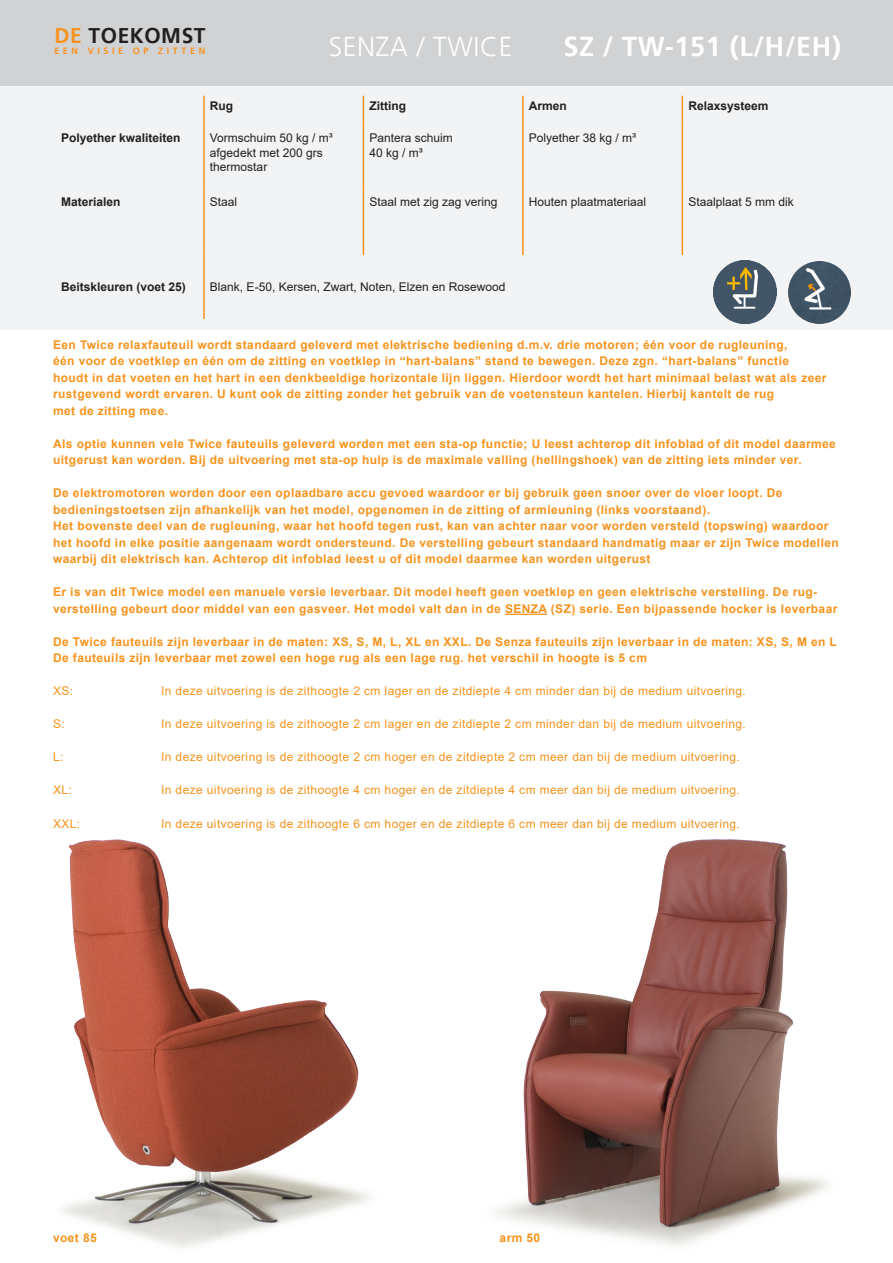
<style>
.page{position:relative;width:893px;height:1263px;background:#fff}
.page>*{position:absolute;margin:0;border:0;box-sizing:border-box;transform-origin:0 0}
.t1{font:700 27.3px "Frutiger";letter-spacing:.025em;color:#fff}
.t2{font:300 27.3px "Frutiger";letter-spacing:.025em;color:#fff}
.t3{font:700 21.3px "Frutiger";letter-spacing:.025em;color:#231f20}
.t4{font:700 12px/16.5px "Arial";letter-spacing:.03em;color:#f7931d}
.t5{font:12px "Arial";letter-spacing:.03em;color:#f7931d}
.t6{font:12px/14.4px "Arial";color:#231f20}
.t7{font:700 12px "Arial";color:#231f20}
.t8{font:700 9.15px "Frutiger";letter-spacing:.4em;color:#f7931d}
.s1{color:#f7931d}
</style>
<div class="page">
<div style="left:0;top:85px;width:893px;height:245px;background:#f2f3f4"></div>
<div style="left:0;top:0;width:893px;height:85px;background:#d1d2d4"></div>
<img style="left:788px;top:261px;width:62px;height:62px">
<img style="left:497px;top:840px;width:331px;height:406px">
<img style="left:62px;top:840px;width:308px;height:408px">
<hr style="left:203px;top:96px;width:2px;height:32px;background:#f7931d">
<hr style="left:363px;top:96px;width:1px;height:32px;background:#f7931d">
<hr style="left:522px;top:96px;width:2px;height:32px;background:#f7931d">
<hr style="left:682px;top:96px;width:1px;height:32px;background:#f7931d">
<hr style="left:203px;top:128px;width:2px;height:63px;background:#f7931d">
<hr style="left:363px;top:128px;width:1px;height:63px;background:#f7931d">
<hr style="left:522px;top:128px;width:2px;height:63px;background:#f7931d">
<hr style="left:682px;top:128px;width:1px;height:63px;background:#f7931d">
<hr style="left:203px;top:191px;width:2px;height:64px;background:#f7931d">
<hr style="left:363px;top:191px;width:1px;height:64px;background:#f7931d">
<hr style="left:522px;top:191px;width:2px;height:64px;background:#f7931d">
<hr style="left:682px;top:191px;width:1px;height:64px;background:#f7931d">
<hr style="left:203px;top:255px;width:2px;height:64px;background:#f7931d">
<hr style="left:505px;top:614px;width:42px;height:1px;background:#f7931d">
<img style="left:714px;top:261px;width:62px;height:62px">
<p class="t3" style="left:54px;top:23px;width:153px"><span class="s1">DE</span> TOEKOMST</p>
<p class="t8" style="left:54px;top:46px;width:152px">EEN VISIE OP ZITTEN</p>
<p class="t2" style="left:329px;top:31px;width:185px">SENZA / TWICE</p>
<p class="t1" style="left:563px;top:30px;width:279px">SZ / TW-151 (L/H/EH)</p>
<p class="t7" style="left:210px;top:98px;width:25px">Rug</p>
<p class="t7" style="left:369px;top:98px;width:38px">Zitting</p>
<p class="t7" style="left:529px;top:98px;width:40px">Armen</p>
<p class="t7" style="left:688px;top:98px;width:82px">Relaxsysteem</p>
<p class="t7" style="left:61px;top:130px;width:121px">Polyether kwaliteiten</p>
<p class="t6" style="left:210px;top:131px;width:124px">Vormschuim 50 kg / m³</p>
<p class="t6" style="left:210px;top:145px;width:114px">afgedekt met 200 grs thermostar</p>
<p class="t6" style="left:369px;top:131px;width:85px">Pantera schuim</p>
<p class="t6" style="left:369px;top:145px;width:55px">40 kg / m³</p>
<p class="t6" style="left:529px;top:131px;width:109px">Polyether 38 kg / m³</p>
<p class="t7" style="left:61px;top:193px;width:61px">Materialen</p>
<p class="t6" style="left:210px;top:195px;width:29px">Staal</p>
<p class="t6" style="left:369px;top:195px;width:130px">Staal met zig zag vering</p>
<p class="t6" style="left:529px;top:195px;width:119px">Houten plaatmateriaal</p>
<p class="t6" style="left:688px;top:195px;width:107px">Staalplaat 5 mm dik</p>
<p class="t7" style="left:61px;top:279px;width:126px">Beitskleuren (voet 25)</p>
<p class="t6" style="left:210px;top:280px;width:297px">Blank, E-50, Kersen, Zwart, Noten, Elzen en Rosewood</p>
<p class="t4" style="left:53px;top:337px;width:736px">Een Twice relaxfauteuil wordt standaard geleverd met elektrische bediening d.m.v. drie motoren; één voor de rugleuning,</p>
<p class="t4" style="left:53px;top:353px;width:737px">één voor de voetklep en één om de zitting en voetklep in “hart-balans” stand te bewegen. Deze zgn. “hart-balans” functie</p>
<p class="t4" style="left:53px;top:370px;width:775px">houdt in dat voeten en het hart in een denkbeeldige horizontale lijn liggen. Hierdoor wordt het hart minimaal belast wat als zeer</p>
<p class="t4" style="left:53px;top:386px;width:723px">rustgevend wordt ervaren. U kunt ook de zitting zonder het gebruik van de voetensteun kantelen. Hierbij kantelt de rug</p>
<p class="t4" style="left:53px;top:403px;width:116px">met de zitting mee.</p>
<p class="t4" style="left:53px;top:436px;width:784px">Als optie kunnen vele Twice fauteuils geleverd worden met een sta-op functie; U leest achterop dit infoblad of dit model daarmee uitgerust kan worden. Bij de uitvoering met sta-op hulp is de maximale valling (hellingshoek) van de zitting iets minder ver.</p>
<p class="t4" style="left:53px;top:485px;width:731px">De elektromotoren worden door een oplaadbare accu gevoed waardoor er bij gebruik geen snoer over de vloer loopt. De</p>
<p class="t4" style="left:53px;top:502px;width:658px">bedieningstoetsen zijn afhankelijk van het model, opgenomen in de zitting of armleuning (links voorstaand).</p>
<p class="t4" style="left:53px;top:518px;width:787px">Het bovenste deel van de rugleuning, waar het hoofd tegen rust, kan van achter naar voor worden versteld (topswing) waardoor het hoofd in elke positie aangenaam wordt ondersteund. De verstelling gebeurt standaard handmatig maar er zijn Twice modellen waarbij dit elektrisch kan. Achterop dit infoblad leest u of dit model daarmee kan worden uitgerust</p>
<p class="t4" style="left:53px;top:584px;width:766px">Er is van dit Twice model een manuele versie leverbaar. Dit model heeft geen voetklep en geen elektrische verstelling. De rug-</p>
<p class="t4" style="left:53px;top:601px;width:786px">verstelling gebeurt door middel van een gasveer. Het model valt dan in de SENZA (SZ) serie. Een bijpassende hocker is leverbaar</p>
<p class="t4" style="left:53px;top:634px;width:785px">De Twice fauteuils zijn leverbaar in de maten: XS, S, M, L, XL en XXL. De Senza fauteuils zijn leverbaar in de maten: XS, S, M en L</p>
<p class="t4" style="left:53px;top:650px;width:595px">De fauteuils zijn leverbaar met zowel een hoge rug als een lage rug. het verschil in hoogte is 5 cm</p>
<p class="t5" style="left:53px;top:683px;width:22px">XS:</p>
<p class="t5" style="left:161px;top:683px;width:586px">In deze uitvoering is de zithoogte 2 cm lager en de zitdiepte 4 cm minder dan bij de medium uitvoering.</p>
<p class="t5" style="left:53px;top:716px;width:13px">S:</p>
<p class="t5" style="left:161px;top:716px;width:586px">In deze uitvoering is de zithoogte 2 cm lager en de zitdiepte 2 cm minder dan bij de medium uitvoering.</p>
<p class="t5" style="left:53px;top:749px;width:12px">L:</p>
<p class="t5" style="left:161px;top:749px;width:580px">In deze uitvoering is de zithoogte 2 cm hoger en de zitdiepte 2 cm meer dan bij de medium uitvoering.</p>
<p class="t5" style="left:53px;top:782px;width:20px">XL:</p>
<p class="t5" style="left:161px;top:782px;width:580px">In deze uitvoering is de zithoogte 4 cm hoger en de zitdiepte 4 cm meer dan bij de medium uitvoering.</p>
<p class="t5" style="left:53px;top:815px;width:29px">XXL:</p>
<p class="t5" style="left:161px;top:815px;width:580px">In deze uitvoering is de zithoogte 6 cm hoger en de zitdiepte 6 cm meer dan bij de medium uitvoering.</p>
<p class="t4" style="left:53px;top:1229px;width:45px">voet 85</p>
<p class="t4" style="left:500px;top:1229px;width:42px">arm 50</p>
</div>
